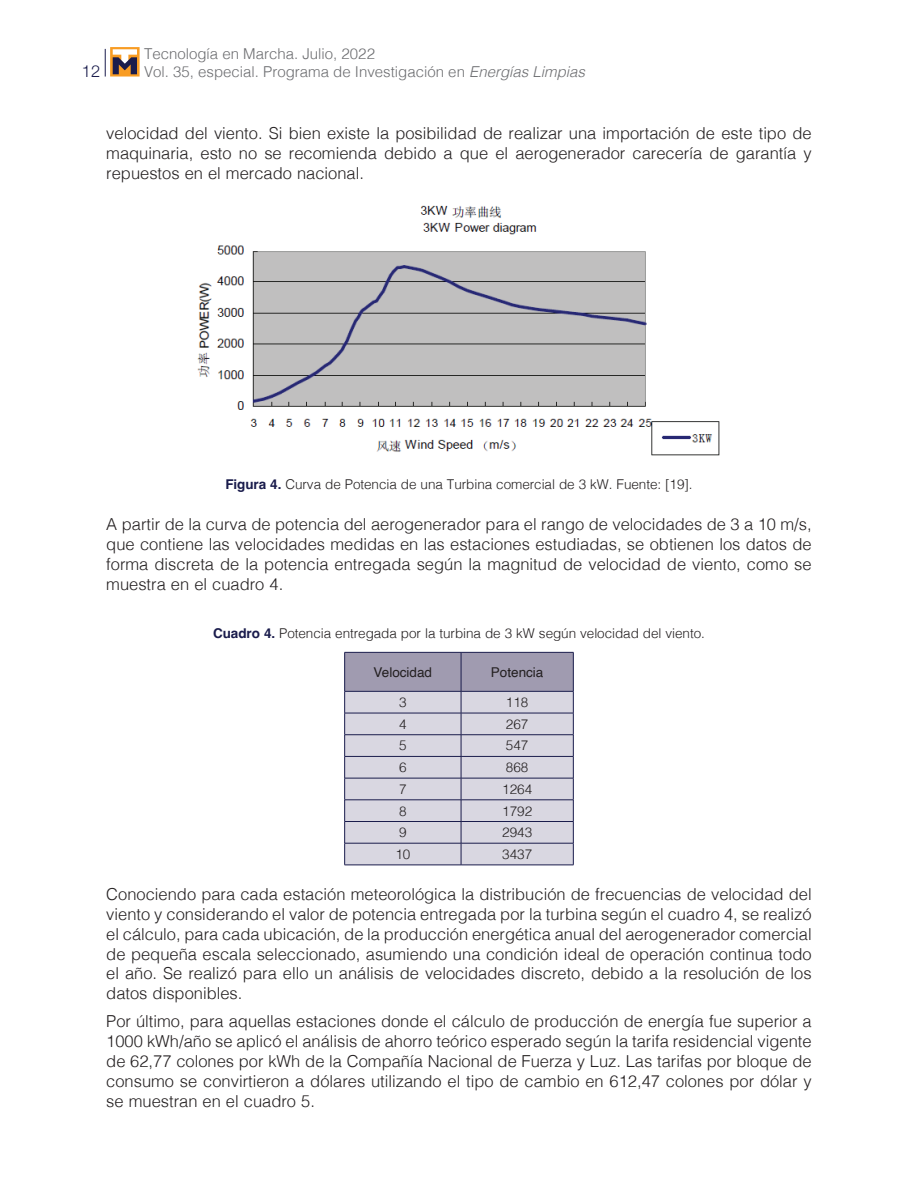
<style>
.page{position:relative;width:918px;height:1188px;background:#fff}
.page>*{position:absolute;margin:0;border:0;box-sizing:border-box;transform-origin:0 0}
.t1{font:300 16.5px/19.8px "Helvetica";color:#231f20;text-align:justify}
.t2{font:300 16.5px "Helvetica Neue";color:#1a1c4c}
.t3{font:300 15px "Helvetica";color:#6c6d70}
.t4{font:300 13.5px "Helvetica";letter-spacing:-.005em;color:#231f20}
.t5{font:13.5px "Helvetica";color:#231f20}
.s1{font-style:italic}
.s2{font-weight:700;color:#1a1c4c}
</style>
<div class="page">
<svg style="left:105px;top:49px;width:1px;height:28px"></svg>
<svg style="left:110px;top:47px;width:30px;height:30px"></svg>
<svg style="left:113px;top:49px;width:24px;height:25px"></svg>
<img style="left:197px;top:205px;width:523px;height:251px">
<svg style="left:344px;top:652px;width:230px;height:213px;background:#c4c1cf"></svg>
<hr style="left:344px;top:865px;width:117px;height:1px;background:#1a1c4c">
<hr style="left:461px;top:865px;width:113px;height:1px;background:#1a1c4c">
<p class="t3" style="left:144px;top:40px;width:232px">Tecnología en Marcha. Julio, 2022</p>
<p class="t2" style="left:82px;top:57px;width:20px">12</p>
<p class="t3" style="left:144px;top:58px;width:442px">Vol. 35, especial. Programa de Investigación en <span class="s1">Energías Limpias</span></p>
<p class="t1" style="left:106px;top:122px;width:707px">velocidad del viento. Si bien existe la posibilidad de realizar una importación de este tipo de maquinaria, esto no se recomienda debido a que el aerogenerador carecería de garantía y repuestos en el mercado nacional.</p>
<p class="t4" style="left:225px;top:473px;width:469px"><span class="s2">Figura 4.</span> Curva de Potencia de una Turbina comercial de 3 kW. Fuente: [19].</p>
<p class="t1" style="left:106px;top:514px;width:707px">A partir de la curva de potencia del aerogenerador para el rango de velocidades de 3 a 10 m/s, que contiene las velocidades medidas en las estaciones estudiadas, se obtienen los datos de forma discreta de la potencia entregada según la magnitud de velocidad de viento, como se muestra en el cuadro 4.</p>
<p class="t4" style="left:213px;top:621px;width:493px"><span class="s2">Cuadro 4.</span> Potencia entregada por la turbina de 3 kW según velocidad del viento.</p>
<p class="t5" style="left:374px;top:662px;width:60px">Velocidad</p>
<p class="t5" style="left:491px;top:662px;width:54px">Potencia</p>
<p class="t4" style="left:399px;top:691px;width:9px">3</p>
<p class="t4" style="left:506px;top:691px;width:24px">118</p>
<p class="t4" style="left:399px;top:712px;width:9px">4</p>
<p class="t4" style="left:506px;top:712px;width:24px">267</p>
<p class="t4" style="left:399px;top:734px;width:9px">5</p>
<p class="t4" style="left:506px;top:734px;width:24px">547</p>
<p class="t4" style="left:399px;top:756px;width:9px">6</p>
<p class="t4" style="left:506px;top:756px;width:24px">868</p>
<p class="t4" style="left:399px;top:778px;width:9px">7</p>
<p class="t4" style="left:502px;top:778px;width:32px">1264</p>
<p class="t4" style="left:399px;top:799px;width:9px">8</p>
<p class="t4" style="left:502px;top:799px;width:32px">1792</p>
<p class="t4" style="left:399px;top:821px;width:9px">9</p>
<p class="t4" style="left:502px;top:821px;width:32px">2943</p>
<p class="t4" style="left:395px;top:843px;width:17px">10</p>
<p class="t4" style="left:502px;top:843px;width:32px">3437</p>
<p class="t1" style="left:106px;top:883px;width:707px">Conociendo para cada estación meteorológica la distribución de frecuencias de velocidad del viento y considerando el valor de potencia entregada por la turbina según el cuadro 4, se realizó el cálculo, para cada ubicación, de la producción energética anual del aerogenerador comercial de pequeña escala seleccionado, asumiendo una condición ideal de operación continua todo el año. Se realizó para ello un análisis de velocidades discreto, debido a la resolución de los datos disponibles.</p>
<p class="t1" style="left:106px;top:1011px;width:707px">Por último, para aquellas estaciones donde el cálculo de producción de energía fue superior a 1000 kWh/año se aplicó el análisis de ahorro teórico esperado según la tarifa residencial vigente de 62,77 colones por kWh de la Compañía Nacional de Fuerza y Luz. Las tarifas por bloque de consumo se convirtieron a dólares utilizando el tipo de cambio en 612,47 colones por dólar y se muestran en el cuadro 5.</p>
</div>
